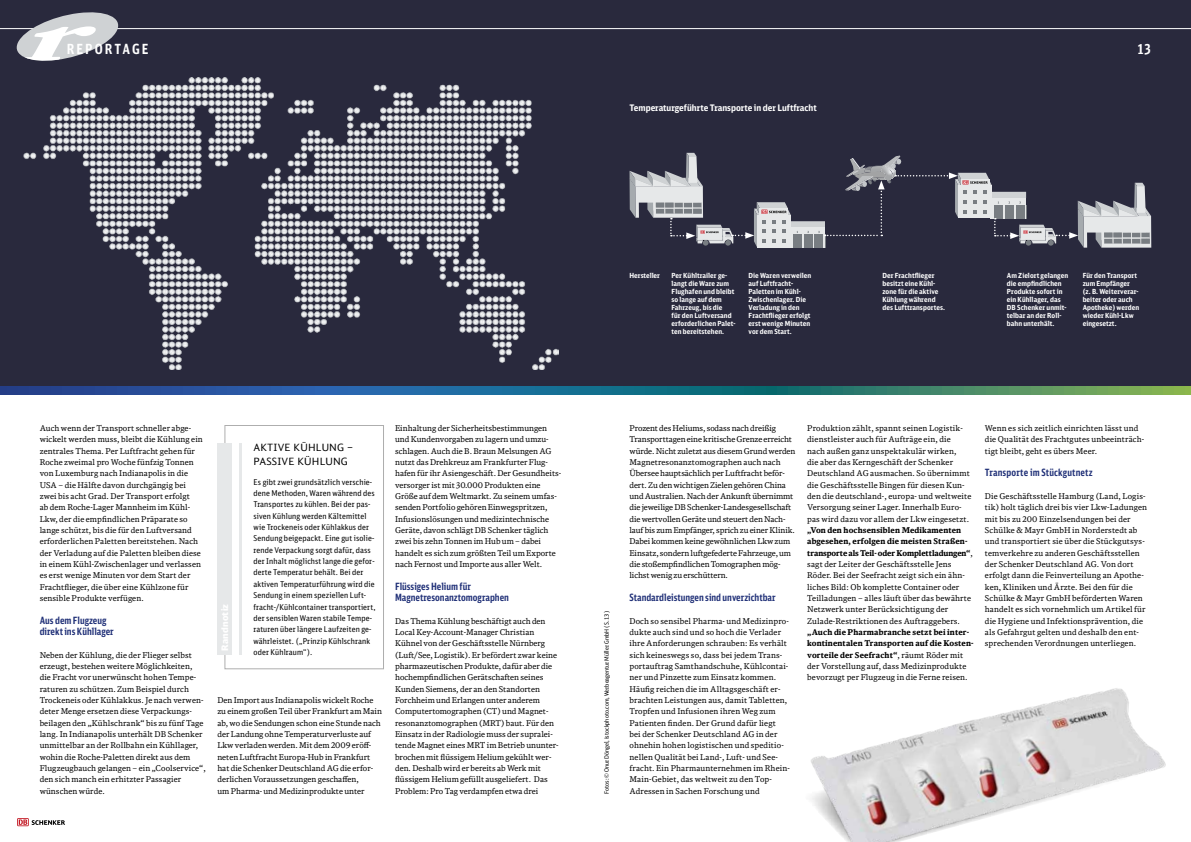
<style>
.page{position:relative;width:1191px;height:842px;background:#fff}
.page>*{position:absolute;margin:0;border:0;box-sizing:border-box;transform-origin:0 0}
.t1{font:700 14px "DB Sans Comp";letter-spacing:.15em;color:#fff}
.t2{font:700 10px/11.3px "DB Sans Comp";color:#213178}
.t3{font:10px/14.2px "DB Sans";letter-spacing:.02em;color:#000}
.t4{font:700 9px "DB Sans Cond";color:#fff}
.t5{font:900 9px "DB Head";letter-spacing:.03em;color:#fff}
.t6{font:8px/11.3px "DB News";letter-spacing:.005em;color:#000}
.t7{font:8px/11.3px "DB Sans Cond";letter-spacing:.02em;color:#000}
.t8{font:700 8px/11.3px "DB News";letter-spacing:.015em;color:#000}
.t9{font:700 7px/8px "DB Sans Cond";letter-spacing:.01em;color:#fff}
.t10{font:6px "DB Sans Cond";color:#000}
.s1{font-weight:700}
.s2{font-weight:400}
</style>
<div class="page">
<div style="left:0;top:0;width:1191px;height:388px;background:#29293d"></div>
<svg style="left:17px;top:818px;width:12px;height:8px"></svg>
<svg style="left:19px;top:819px;width:46px;height:6px"></svg>
<svg style="left:629px;top:153px;width:522px;height:95px"></svg>
<svg style="left:0;top:387px;width:1191px;height:7px;background:#2f7084"></svg>
<div style="left:225px;top:425px;width:159px;height:244px;border:1px solid #aeaeae"></div>
<img style="left:811px;top:688px;width:355px;height:154px">
<hr style="left:0;top:28px;width:1191px;height:1px;background:#fff">
<hr style="left:239px;top:444px;width:2px;height:211px;background:#e6e8e9">
<div style="left:217px;top:444px;width:15px;height:211px;background:#e6e8e9"></div>
<img style="left:23px;top:77px;width:536px;height:293px">
<svg style="left:7px;top:12px;width:121px;height:49px"></svg>
<h1 class="t1" style="left:67px;top:40px;width:84px">Reportage</h1>
<p class="t4" style="left:629px;top:102px;width:189px">Temperaturgeführte Transporte in der Luftfracht</p>
<h1 class="t1" style="left:1137px;top:40px;width:16px">13</h1>
<p class="t9" style="left:629px;top:271px;width:32px">Hersteller</p>
<p class="t9" style="left:671px;top:271px;width:66px">Per Kühltrailer ge&shy;langt die Ware zum<br>Flughafen und bleibt so lange auf dem<br>Fahrzeug, bis die<br>für den Luftversand erforderlichen Palet&shy;ten bereitstehen.</p>
<p class="t9" style="left:748px;top:271px;width:64px">Die Waren verweilen auf Luftfracht-<br>Paletten im Kühl-<br>Zwischenlager. Die<br>Verladung in den<br>Frachtflieger erfolgt erst wenige Minuten vor dem Start.</p>
<p class="t9" style="left:1007px;top:271px;width:63px">Am Zielort gelangen die empfindlichen<br>Produkte sofort in ein Kühllager, das<br>DB Schenker unmit&shy;telbar an der Roll&shy;bahn unterhält.</p>
<p class="t9" style="left:1082px;top:271px;width:58px">Für den Transport zum Empfänger (z. B. Weiterverar&shy;beiter oder auch<br>Apotheke) werden wieder Kühl-Lkw eingesetzt.</p>
<p class="t9" style="left:882px;top:271px;width:64px">Der Frachtflieger besitzt eine Kühl&shy;zone für die aktive<br>Kühlung während des Lufttransportes.</p>
<p class="t6" style="left:40px;top:422px;width:165px">Auch wenn der Transport schneller abge&shy;wickelt werden muss, bleibt die Kühlung ein zentrales Thema. Per Luftfracht gehen für Roche zweimal pro Woche fünfzig Tonnen von Luxemburg nach Indianapolis in die USA – die Hälfte davon durchgängig bei zwei bis acht Grad. Der Transport erfolgt<br>ab dem Roche-Lager Mannheim im Kühl-Lkw, der die empfindlichen Präparate so lange schützt, bis die für den Luftversand erforderlichen Paletten bereitstehen. Nach der Verladung auf die Paletten bleiben diese in einem Kühl-Zwischenlager und verlassen es erst wenige Minuten vor dem Start der Frachtflieger, die über eine Kühlzone für sensible Produkte verfügen.</p>
<p class="t2" style="left:40px;top:614px;width:76px">Aus dem Flugzeug direkt ins Kühllager</p>
<p class="t6" style="left:40px;top:649px;width:167px">Neben der Kühlung, die der Flieger selbst erzeugt, bestehen weitere Möglichkeiten, die Fracht vor unerwünscht hohen Tempe&shy;raturen zu schützen. Zum Beispiel durch Trockeneis oder Kühlakkus. Je nach verwen&shy;deter Menge ersetzen diese Verpackungs&shy;beilagen den „Kühlschrank“ bis zu fünf Tage lang. In Indianapolis unterhält DB Schenker unmittelbar an der Rollbahn ein Kühllager, wohin die Roche-Paletten direkt aus dem Flugzeugbauch gelangen – ein „Coolservice“, den sich manch ein erhitzter Passagier wünschen würde.</p>
<p class="t6" style="left:395px;top:422px;width:168px">Einhaltung der Sicherheitsbestimmungen und Kundenvorgaben zu lagern und umzu&shy;schlagen. Auch die B. Braun Melsungen AG nutzt das Drehkreuz am Frankfurter Flug&shy;hafen für ihr Asiengeschäft. Der Gesundheits&shy;versorger ist mit 30.000 Produkten eine Größe auf dem Weltmarkt. Zu seinem umfas&shy;senden Portfolio gehören Einwegspritzen, Infusionslösungen und medizintechnische Geräte, davon schlägt DB Schenker täglich zwei bis zehn Tonnen im Hub um – dabei handelt es sich zum größten Teil um Exporte nach Fernost und Importe aus aller Welt.</p>
<p class="t2" style="left:395px;top:580px;width:115px">Flüssiges Helium für<br>Magnetresonanztomographen</p>
<p class="t6" style="left:395px;top:615px;width:165px">Das Thema Kühlung beschäftigt auch den Local Key-Account-Manager Christian Kühnel von der Geschäftsstelle Nürnberg (Luft/See, Logistik). Er befördert zwar keine pharmazeutischen Produkte, dafür aber die hochempfindlichen Gerätschaften seines Kunden Siemens, der an den Standorten Forchheim und Erlangen unter anderem Computertomographen (CT) und Magnet&shy;resonanztomographen (MRT) baut. Für den Einsatz in der Radiologie muss der supralei&shy;tende Magnet eines MRT im Betrieb ununter&shy;brochen mit flüssigem Helium gekühlt wer&shy;den. Deshalb wird er bereits ab Werk mit flüssigem Helium gefüllt ausgeliefert. Das Problem: Pro Tag verdampfen etwa drei</p>
<p class="t3" style="left:253px;top:440px;width:101px">AKTIVE KÜH LUNG –<br>PASS</p>
<p class="t3" style="left:277px;top:454px;width:70px">IVE KÜH LUNG</p>
<p class="t7" style="left:253px;top:476px;width:124px">Es gibt zwei grundsätzlich verschie&shy;dene Methoden, Waren während des Transportes zu kühlen. Bei der pas&shy;siven Kühlung werden Kältemittel wie Trockeneis oder Kühlakkus der Sendung beigepackt. Eine gut isolie&shy;rende Verpackung sorgt dafür, dass der Inhalt möglichst lange die gefor&shy;derte Temperatur behält. Bei der aktiven Temperaturführung wird die Sendung in einem speziellen Luft&shy;fracht-/Kühlcontainer transportiert, der sensiblen Waren stabile Tempe&shy;raturen über längere Laufzeiten ge&shy;währleistet. („Prinzip Kühlschrank oder Kühlraum“).</p>
<p class="t5" style="left:219px;top:651px;width:49px;rotate:-90deg">Randnotiz</p>
<p class="t10" style="left:603px;top:794px;width:185px;rotate:-90deg">Fotos: © Onur Döngel, istockphoto.com, Werbeagentur Müller GmbH (S. 13)</p>
<p class="t6" style="left:217px;top:694px;width:166px">Den Import aus Indianapolis wickelt Roche zu einem großen Teil über Frankfurt am Main ab, wo die Sendungen schon eine Stunde nach der Landung ohne Temperaturverluste auf Lkw verladen werden. Mit dem 2009 eröff&shy;neten Luftfracht Europa-Hub in Frankfurt hat die Schenker Deutschland AG die erfor&shy;derlichen Voraussetzungen geschaffen,<br>um Pharma- und Medizinprodukte unter</p>
<p class="t6" style="left:629px;top:422px;width:167px">Prozent des Heliums, sodass nach dreißig Transporttagen eine kritische Grenze erreicht würde. Nicht zuletzt aus diesem Grund werden Magnetresonanztomographen auch nach Übersee hauptsächlich per Luftfracht beför&shy;dert. Zu den wichtigen Zielen gehören China und Australien. Nach der Ankunft übernimmt die jeweilige DB Schenker-Landesgesellschaft die wertvollen Geräte und steuert den Nach&shy;lauf bis zum Empfänger, sprich zu einer Klinik.<br>Dabei kommen keine gewöhnlichen Lkw zum Einsatz, sondern luftgefederte Fahrzeuge, um die stoßempfindlichen Tomographen mög&shy;lichst wenig zu erschüttern.</p>
<p class="t2" style="left:629px;top:592px;width:148px">Standardleistungen sind unverzichtbar</p>
<p class="t6" style="left:629px;top:615px;width:161px">Doch so sensibel Pharma- und Medizinpro&shy;dukte auch sind und so hoch die Verlader ihre Anforderungen schrauben: Es verhält sich keineswegs so, dass bei jedem Trans&shy;portauftrag Samthandschuhe, Kühlcontai&shy;ner und Pinzette zum Einsatz kommen.<br>Häufig reichen die im Alltagsgeschäft er&shy;brachten Leistungen aus, damit Tabletten, Tropfen und Infusionen ihren Weg zum Patienten finden. Der Grund dafür liegt<br>bei der Schenker Deutschland AG in der ohnehin hohen logistischen und speditio&shy;nellen Qualität bei Land-, Luft- und See&shy;fracht. Ein Pharmaunternehmen im Rhein-Main-Gebiet, das weltweit zu den Top-Adressen in Sachen Forschung und</p>
<p class="t6" style="left:807px;top:422px;width:166px">Produktion zählt, spannt seinen Logistik&shy;dienstleister auch für Aufträge ein, die<br>nach außen ganz unspektakulär wirken,<br>die aber das Kerngeschäft der Schenker Deutschland AG ausmachen. So übernimmt die Geschäftsstelle Bingen für diesen Kun&shy;den die deutschland-, europa- und weltweite Versorgung seiner Lager. Innerhalb Euro-- pas wird dazu vor allem der Lkw eingesetzt.</p>
<p class="t6" style="left:807px;top:524px;width:167px"><span class="s1">„Von den hochsensiblen Medikamenten abgesehen, erfolgen die meisten Straßen&shy;transporte als Teil- oder Komplettladungen“</span>, sagt der Leiter der Geschäftsstelle Jens Röder. Bei der Seefracht zeigt sich ein ähn&shy;liches Bild: Ob komplette Container oder Teilladungen – alles läuft über das bewährte Netzwerk unter Berücksichtigung der Zulade-Restriktionen des Auftraggebers.</p>
<p class="t8" style="left:807px;top:626px;width:168px">„Auch die Pharmabranche setzt bei inter&shy;kontinentalen Transporten auf die Kosten&shy;vorteile der Seefracht“<span class="s2">, räumt Röder mit der Vorstellung auf, dass Medizinprodukte bevorzugt per Flugzeug in die Ferne reisen.</span></p>
<p class="t6" style="left:985px;top:422px;width:161px">Wenn es sich zeitlich einrichten lässt und die Qualität des Frachtgutes unbeeinträch&shy;tigt bleibt, geht es übers Meer.</p>
<p class="t2" style="left:985px;top:467px;width:109px">Transporte im Stückgutnetz</p>
<p class="t6" style="left:985px;top:490px;width:164px">Die Geschäftsstelle Hamburg (Land, Logis&shy;tik) holt täglich drei bis vier Lkw-Ladungen mit bis zu 200 Einzelsendungen bei der Schülke &amp; Mayr GmbH in Norderstedt ab und transportiert sie über die Stückgutsys&shy;temverkehre zu anderen Geschäftsstellen der Schenker Deutschland AG. Von dort erfolgt dann die Feinverteilung an Apothe&shy;ken, Kliniken und Ärzte. Bei den für die Schülke &amp; Mayr GmbH beförderten Waren handelt es sich vornehmlich um Artikel für die Hygiene und Infektionsprävention, die als Gefahrgut gelten und deshalb den ent&shy;sprechenden Verordnungen unterliegen.</p>
</div>
